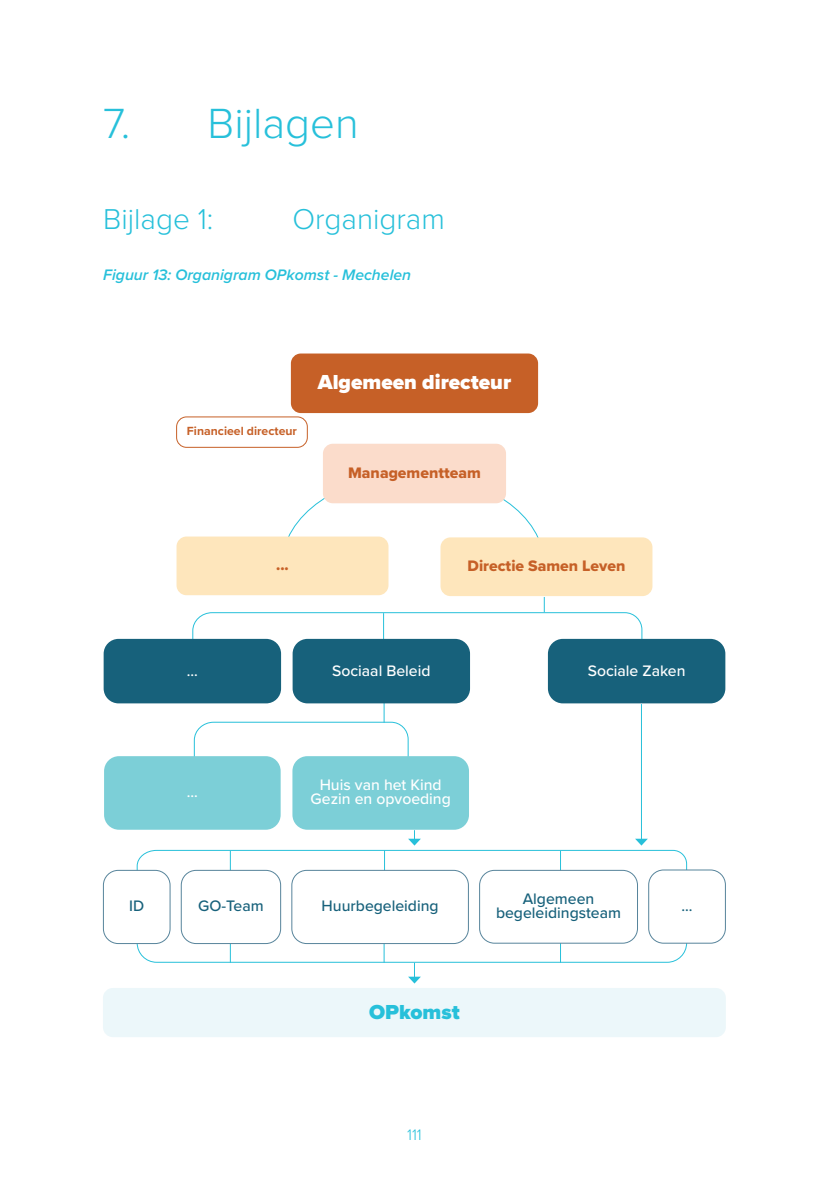
<style>
.page{position:relative;width:829px;height:1191px;background:#fff}
.page>*{position:absolute;margin:0;border:0;box-sizing:border-box;transform-origin:0 0}
.t1{font:300 43.75px "Proxima Nova";color:#27c0da}
.t2{font:300 29.75px "Proxima Nova";color:#27c0da}
.t3{font:900 21px "Proxima Nova";color:#fff}
.t4{font:900 21px "Proxima Nova";color:#27c0da}
.t5{font:500 15.75px/14px "Proxima Nova";color:#fff;text-align:center}
.t6{font:500 15.75px/14px "Proxima Nova";color:#17617b;text-align:center}
.t7{font:italic 600 15.75px "Proxima Nova";color:#27c0da}
.t8{font:15.75px "Proxima Nova Extrabld";color:#c66027}
.t9{font:300 15.75px "Proxima Nova";color:#27c0da}
.t10{font:700 12.25px "Proxima Nova";color:#c66027}
</style>
<div class="page">
<hr style="left:641px;top:704px;width:1px;height:135px;background:#27c0da">
<svg style="left:192px;top:597px;width:450px;height:53px"></svg>
<svg style="left:193px;top:721px;width:216px;height:40px"></svg>
<svg style="left:136px;top:830px;width:551px;height:54px"></svg>
<svg style="left:136px;top:909px;width:551px;height:74px"></svg>
<hr style="left:383px;top:613px;width:1px;height:32px;background:#27c0da">
<hr style="left:383px;top:691px;width:1px;height:31px;background:#27c0da">
<svg style="left:288px;top:496px;width:251px;height:70px"></svg>
<div style="left:291px;top:353px;width:247px;height:60px;background:#c66027;border-radius:10px"></div>
<div style="left:103px;top:988px;width:622px;height:49px;background:#ecf7fa;border-radius:10px"></div>
<div style="left:323px;top:444px;width:183px;height:59px;background:#fbdccb;border-radius:10px"></div>
<div style="left:176px;top:416px;width:132px;height:32px;border:1px solid #c66027;border-radius:10px"></div>
<div style="left:176px;top:536px;width:212px;height:59px;background:#fee6bc;border-radius:10px"></div>
<div style="left:440px;top:537px;width:212px;height:59px;background:#fee6bc;border-radius:10px"></div>
<div style="left:104px;top:756px;width:176px;height:73px;background:#7ccfd7;border-radius:15px"></div>
<div style="left:292px;top:756px;width:177px;height:73px;background:#7ccfd7;border-radius:15px"></div>
<div style="left:103px;top:870px;width:67px;height:73px;background:#fff;border-radius:15px"></div>
<div style="left:103px;top:870px;width:67px;height:74px;border:1px solid #57849b;border-radius:15px"></div>
<div style="left:648px;top:870px;width:77px;height:73px;background:#fff;border-radius:15px"></div>
<div style="left:648px;top:869px;width:77px;height:74px;border:1px solid #57849b;border-radius:15px"></div>
<div style="left:181px;top:870px;width:99px;height:73px;background:#fff;border-radius:15px"></div>
<div style="left:181px;top:870px;width:100px;height:74px;border:1px solid #57849b;border-radius:15px"></div>
<div style="left:292px;top:870px;width:176px;height:73px;background:#fff;border-radius:15px"></div>
<div style="left:291px;top:870px;width:178px;height:74px;border:1px solid #57849b;border-radius:15px"></div>
<div style="left:479px;top:870px;width:158px;height:73px;background:#fff;border-radius:15px"></div>
<div style="left:479px;top:870px;width:159px;height:73px;border:1px solid #57849b;border-radius:15px"></div>
<div style="left:548px;top:639px;width:177px;height:64px;background:#17617b;border-radius:15px"></div>
<div style="left:104px;top:639px;width:177px;height:64px;background:#17617b;border-radius:15px"></div>
<div style="left:292px;top:639px;width:178px;height:64px;background:#17617b;border-radius:15px"></div>
<h1 class="t1" style="left:103px;top:91px;width:257px">7. Bijlagen</h1>
<h2 class="t2" style="left:103px;top:197px;width:112px">Bijlage 1:</h2>
<h2 class="t2" style="left:292px;top:197px;width:154px">Organigram</h2>
<p class="t7" style="left:103px;top:263px;width:309px">Figuur 13: Organigram OPkomst - Mechelen</p>
<p class="t10" style="left:187px;top:422px;width:111px">Financieel directeur</p>
<h3 class="t3" style="left:318px;top:367px;width:195px">Algemeen directeur</h3>
<p class="t8" style="left:348px;top:461px;width:134px">Managementteam</p>
<p class="t8" style="left:276px;top:553px;width:14px">...</p>
<p class="t8" style="left:467px;top:554px;width:159px">Directie Samen Leven</p>
<p class="t5" style="left:187px;top:663px;width:13px">...</p>
<p class="t5" style="left:332px;top:663px;width:100px">Sociaal Beleid</p>
<p class="t5" style="left:587px;top:663px;width:99px">Sociale Zaken</p>
<p class="t5" style="left:187px;top:784px;width:13px">...</p>
<p class="t5" style="left:310px;top:777px;width:142px">Huis van het Kind<br>Gezin en opvoeding</p>
<p class="t6" style="left:496px;top:891px;width:126px">Algemeen begeleidingsteam</p>
<p class="t6" style="left:129px;top:898px;width:17px">ID</p>
<p class="t6" style="left:198px;top:898px;width:67px">GO-Team</p>
<p class="t6" style="left:321px;top:898px;width:118px">Huurbegeleiding</p>
<p class="t6" style="left:681px;top:898px;width:13px">...</p>
<h3 class="t4" style="left:369px;top:996px;width:92px">OPkomst</h3>
<p class="t9" style="left:407px;top:1122px;width:16px">111</p>
</div>
